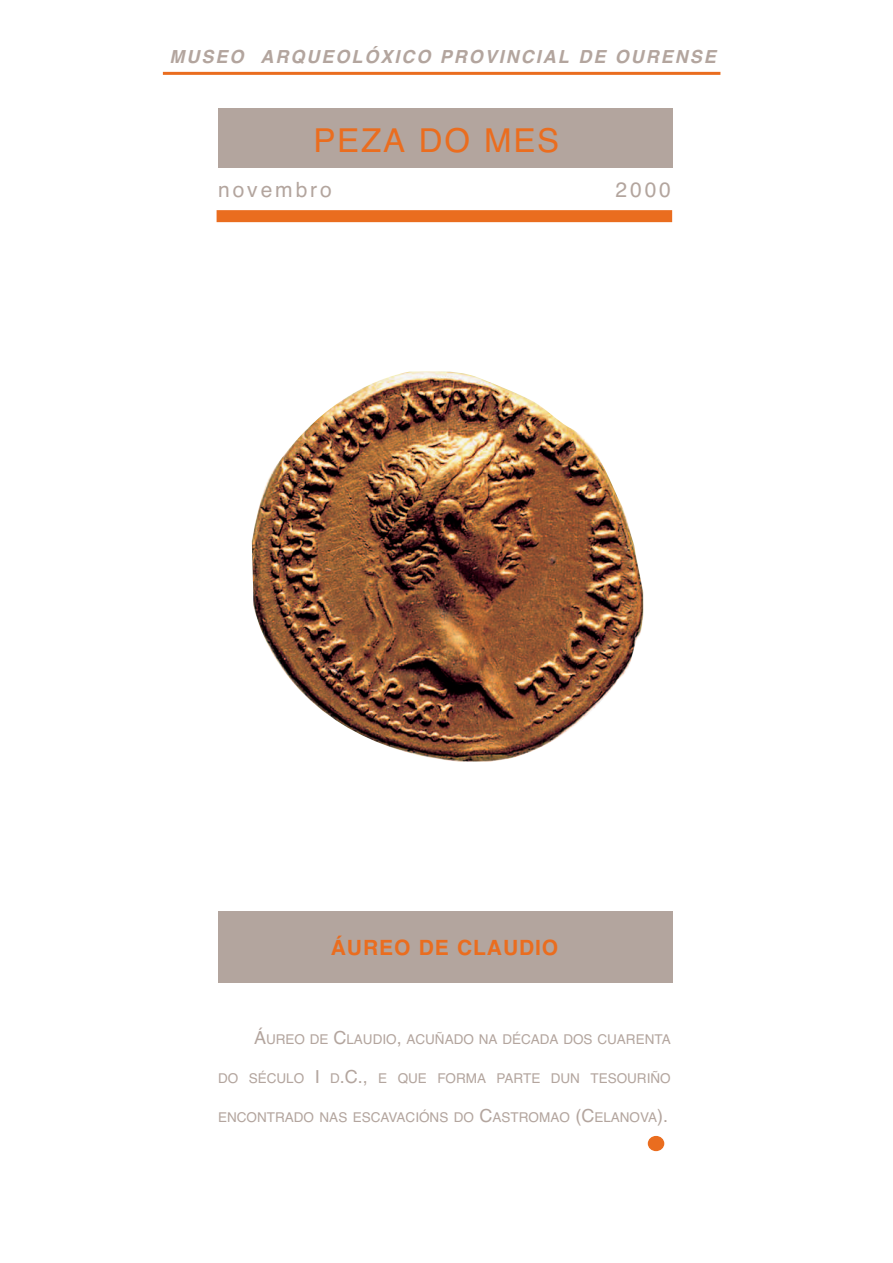
<style>
.page{position:relative;width:893px;height:1263px;background:#fff}
.page>*{position:absolute;margin:0;border:0;box-sizing:border-box;transform-origin:0 0}
.t1{font:33px "Helvetica";letter-spacing:.055em;color:#ea6d1f}
.t2{font:700 21px "Helvetica";letter-spacing:.045em;color:#ea6d1f}
.t3{font:21px "Helvetica";letter-spacing:.14em;color:#b3a59e}
.t4{font:italic 700 18px "Helvetica";color:#b3a59e}
.t5{font:13.5px "Helvetica";color:#b3a59e}
.s1{font-size:18px}
</style>
<div class="page">
<div style="left:218px;top:109px;width:454px;height:59px;background:#b3a59e"></div>
<div style="left:218px;top:911px;width:454px;height:71px;background:#b3a59e"></div>
<div style="left:217px;top:210px;width:455px;height:12px;background:#ea6d1f"></div>
<hr style="left:163px;top:72px;width:557px;height:3px;background:#ea6d1f">
<img style="left:252px;top:372px;width:391px;height:390px">
<div style="left:648px;top:1136px;width:16px;height:15px;background:#ea6d1f;border-radius:50%"></div>
<h3 class="t4" style="left:169px;top:46px;width:554px">MUSEO ARQUEOLÓXICO PROVINCIAL DE OURENSE</h3>
<h1 class="t1" style="left:313px;top:121px;width:247px">PEZA DO MES</h1>
<h2 class="t3" style="left:218px;top:178px;width:115px">novembro</h2>
<h2 class="t3" style="left:615px;top:178px;width:57px">2000</h2>
<h2 class="t2" style="left:331px;top:935px;width:229px">ÁUREO DE CLAUDIO</h2>
<p class="t5" style="left:254px;top:1031px;width:418px"><span class="s1">Á</span>UREO DE <span class="s1">C</span>LAUDIO<span class="s1">,</span> ACUÑADO NA DÉCADA DOS CUARENTA</p>
<p class="t5" style="left:218px;top:1070px;width:454px">DO SÉCULO <span class="s1">I</span> D<span class="s1">.C.,</span> E QUE FORMA PARTE DUN TESOURIÑO</p>
<p class="t5" style="left:218px;top:1109px;width:452px">ENCONTRADO NAS ESCAVACIÓNS DO <span class="s1">C</span>ASTROMAO <span class="s1">(C</span>ELANOVA<span class="s1">).</span></p>
</div>
